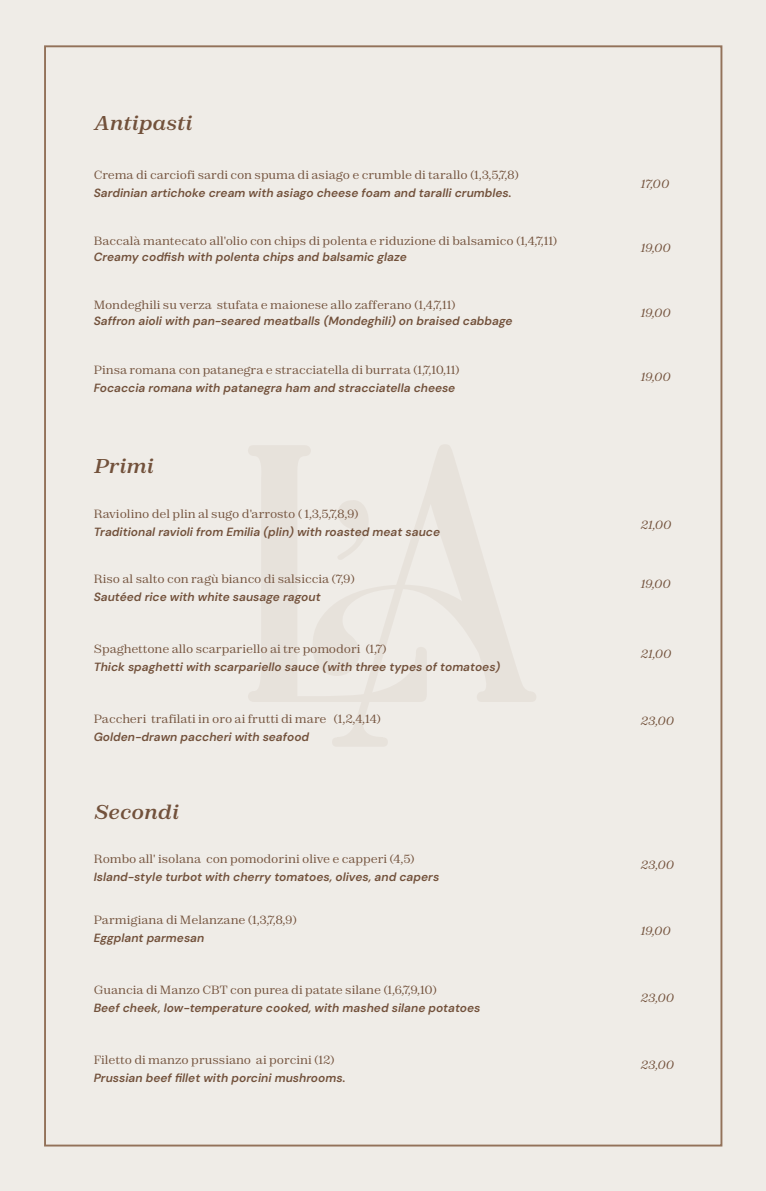
<style>
.page{position:relative;width:766px;height:1191px;background:#fff}
.page>*{position:absolute;margin:0;border:0;box-sizing:border-box;transform-origin:0 0}
.t1{font:italic 700 20px "Zodiak";color:#72513b}
.t2{font:11.9px "Zodiak";color:#72513b}
.t3{font:italic 600 11.9px "DM Sans";color:#72513b}
.t4{font:italic 11.9px "Zodiak";color:#72513b}
</style>
<div class="page">
<div style="left:0;top:0;width:765px;height:1191px;background:#efece7"></div>
<svg style="left:248px;top:446px;width:64px;height:256px;fill:#e7e2db"></svg>
<svg style="left:312px;top:445px;width:224px;height:301px"></svg>
<h1 class="t1" style="left:94px;top:111px;width:100px">Antipasti</h1>
<p class="t2" style="left:94px;top:167px;width:426px">Crema di carciofi sardi con spuma di asiago e crumble di tarallo (1,3,5,7,8)</p>
<p class="t3" style="left:94px;top:185px;width:419px">Sardinian artichoke cream with asiago cheese foam and taralli crumbles.</p>
<p class="t2" style="left:94px;top:233px;width:465px">Baccalà mantecato all'olio con chips di polenta e riduzione di balsamico (1,4,7,11)</p>
<p class="t3" style="left:94px;top:249px;width:315px">Creamy codfish with polenta chips and balsamic glaze</p>
<p class="t2" style="left:94px;top:297px;width:363px">Mondeghili su verza stufata e maionese allo zafferano (1,4,7,11)</p>
<p class="t3" style="left:94px;top:313px;width:420px">Saffron aioli with pan-seared meatballs (Mondeghili) on braised cabbage</p>
<p class="t2" style="left:94px;top:362px;width:367px">Pinsa romana con patanegra e stracciatella di burrata (1,7,10,11)</p>
<p class="t3" style="left:94px;top:380px;width:363px">Focaccia romana with patanegra ham and stracciatella cheese</p>
<h1 class="t1" style="left:94px;top:454px;width:61px">Primi</h1>
<p class="t2" style="left:94px;top:506px;width:266px">Raviolino del plin al sugo d'arrosto ( 1,3,5,7,8,9)</p>
<p class="t3" style="left:94px;top:524px;width:348px">Traditional ravioli from Emilia (plin) with roasted meat sauce</p>
<p class="t2" style="left:94px;top:571px;width:263px">Riso al salto con ragù bianco di salsiccia (7,9)</p>
<p class="t3" style="left:94px;top:589px;width:228px">Sautéed rice with white sausage ragout</p>
<p class="t2" style="left:94px;top:641px;width:294px">Spaghettone allo scarpariello ai tre pomodori (1,7)</p>
<p class="t3" style="left:94px;top:659px;width:408px">Thick spaghetti with scarpariello sauce (with three types of tomatoes)</p>
<p class="t2" style="left:94px;top:711px;width:289px">Paccheri trafilati in oro ai frutti di mare (1,2,4,14)</p>
<p class="t3" style="left:94px;top:729px;width:217px">Golden-drawn paccheri with seafood</p>
<h1 class="t1" style="left:94px;top:799px;width:86px">Secondi</h1>
<p class="t2" style="left:94px;top:851px;width:322px">Rombo all' isolana con pomodorini olive e capperi (4,5)</p>
<p class="t3" style="left:94px;top:869px;width:347px">Island-style turbot with cherry tomatoes, olives, and capers</p>
<p class="t2" style="left:94px;top:912px;width:205px">Parmigiana di Melanzane (1,3,7,8,9)</p>
<p class="t3" style="left:94px;top:930px;width:112px">Eggplant parmesan</p>
<p class="t2" style="left:94px;top:982px;width:344px">Guancia di Manzo CBT con purea di patate silane (1,6,7,9,10)</p>
<p class="t3" style="left:94px;top:1000px;width:388px">Beef cheek, low-temperature cooked, with mashed silane potatoes</p>
<p class="t2" style="left:94px;top:1052px;width:242px">Filetto di manzo prussiano ai porcini (12)</p>
<p class="t3" style="left:94px;top:1070px;width:253px">Prussian beef fillet with porcini mushrooms.</p>
<p class="t4" style="left:640px;top:176px;width:30px">17,00</p>
<p class="t4" style="left:640px;top:240px;width:32px">19,00</p>
<p class="t4" style="left:640px;top:305px;width:32px">19,00</p>
<p class="t4" style="left:640px;top:370px;width:32px">19,00</p>
<p class="t4" style="left:640px;top:517px;width:32px">21,00</p>
<p class="t4" style="left:640px;top:576px;width:32px">19,00</p>
<p class="t4" style="left:640px;top:646px;width:32px">21,00</p>
<p class="t4" style="left:640px;top:713px;width:35px">23,00</p>
<p class="t4" style="left:640px;top:857px;width:35px">23,00</p>
<p class="t4" style="left:640px;top:923px;width:32px">19,00</p>
<p class="t4" style="left:640px;top:990px;width:35px">23,00</p>
<p class="t4" style="left:640px;top:1057px;width:35px">23,00</p>
</div>
